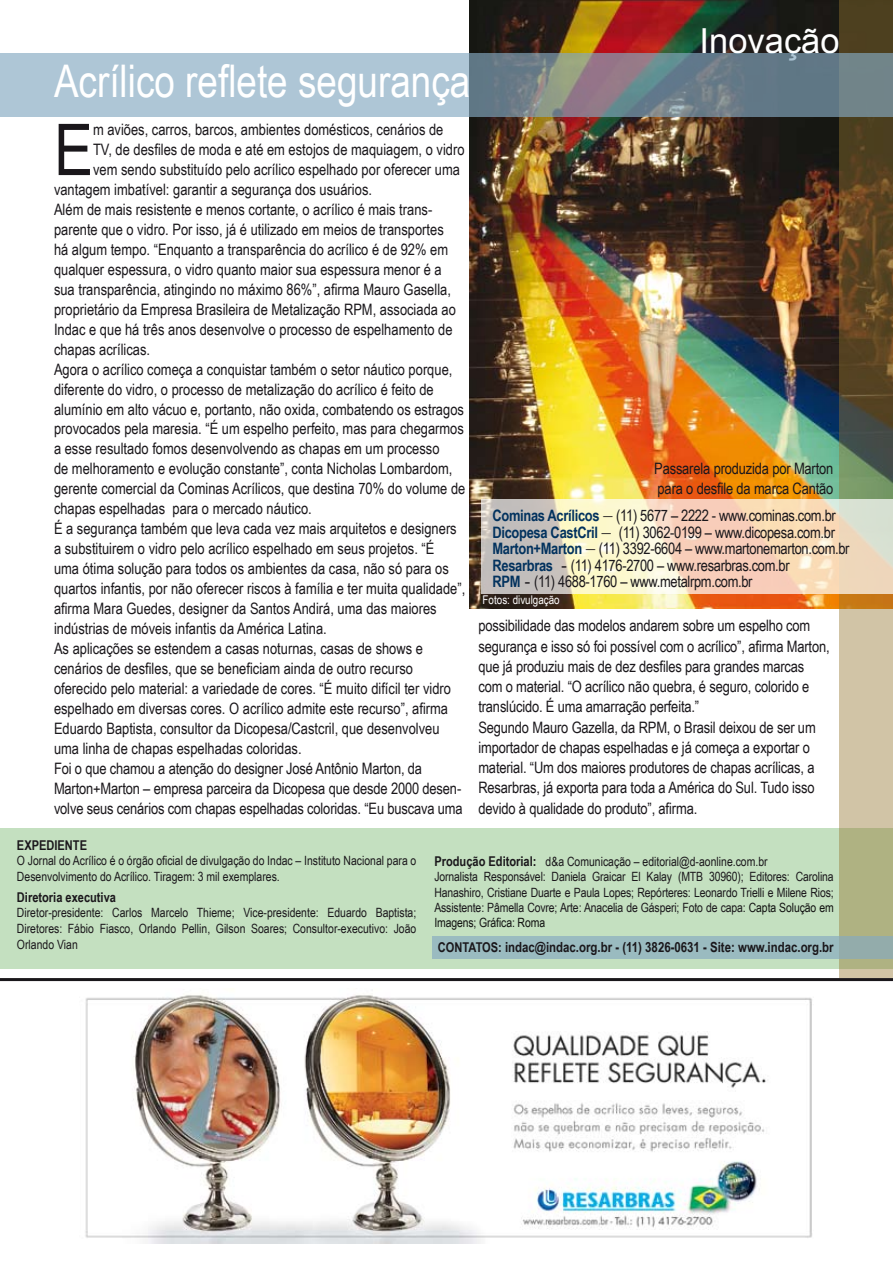
<style>
.page{position:relative;width:893px;height:1263px;background:#fff}
.page>*{position:absolute;margin:0;border:0;box-sizing:border-box;transform-origin:0 0}
.t1{font:71.55px "Arial Narrow";color:#1a171b}
.t2{font:45px "Arial Narrow";color:#fff}
.t3{font:34.5px "Arial";color:#fff}
.t4{font:15.75px/20.2px "Arial Narrow";color:#1a171b}
.t5{font:15.75px/16.5px "Arial Narrow";letter-spacing:-.02em;color:#1a171b}
.t6{font:700 13.95px "Arial Narrow";color:#1a171b}
.t7{font:700 13.5px "Arial Narrow";color:#1a171b}
.t8{font:12.75px/15.3px "Arial Narrow";letter-spacing:-.01em;color:#1a171b}
.t9{font:12px "Arial Narrow";color:#fff}
.s1{font-weight:700;color:#02325e}
.s2{font-family:"Times New Roman";font-size:18px}
.s3{font-weight:700;font-size:13.5px}
.s4{color:#101110}
.s5{font-size:13.5px}
</style>
<div class="page">
<img style="left:470px;top:0;width:369px;height:608px">
<img style="left:85px;top:994px;width:727px;height:250px">
<div style="left:0;top:828px;width:893px;height:140px;background:#c4e0c0"></div>
<svg style="left:839px;top:0;width:54px;height:978px"></svg>
<svg style="left:0;top:53px;width:893px;height:64px;fill:#aec6d6"></svg>
<hr style="left:0;top:978px;width:893px;height:3px;background:#1a171b">
<svg style="left:481px;top:499px;width:412px;height:95px"></svg>
<div style="left:433px;top:936px;width:460px;height:23px;background:linear-gradient(to right,#9bbec4,#97b5b7)"></div>
<h2 class="t2" style="left:54px;top:48px;width:418px">Acrílico reflete segurança</h2>
<h1 class="t1" style="left:54px;top:97px;width:41px">E</h1>
<p class="t4" style="left:93px;top:119px;width:352px">m aviões, carros, barcos, ambientes domésticos, cenários de</p>
<p class="t4" style="left:93px;top:139px;width:373px">TV, de desfiles de moda e até em estojos de maquiagem, o vidro</p>
<p class="t4" style="left:93px;top:159px;width:368px">vem sendo substituído pelo acrílico espelhado por oferecer uma</p>
<p class="t4" style="left:54px;top:179px;width:320px">vantagem imbatível: garantir a segurança dos usuários.</p>
<p class="t4" style="left:54px;top:199px;width:380px">Além de mais resistente e menos cortante, o acrílico é mais trans-</p>
<p class="t4" style="left:54px;top:219px;width:391px">parente que o vidro. Por isso, já é utilizado em meios de transportes</p>
<p class="t4" style="left:54px;top:239px;width:396px">há algum tempo. “Enquanto a transparência do acrílico é de 92% em</p>
<p class="t4" style="left:54px;top:259px;width:389px">qualquer espessura, o vidro quanto maior sua espessura menor é a</p>
<p class="t4" style="left:54px;top:278px;width:398px">sua transparência, atingindo no máximo 86%”, afirma Mauro Gasella,</p>
<p class="t4" style="left:54px;top:298px;width:403px">proprietário da Empresa Brasileira de Metalização RPM, associada ao</p>
<p class="t4" style="left:54px;top:318px;width:400px">Indac e que há três anos desenvolve o processo de espelhamento de</p>
<p class="t4" style="left:54px;top:338px;width:98px">chapas acrílicas.</p>
<p class="t4" style="left:54px;top:358px;width:400px">Agora o acrílico começa a conquistar também o setor náutico porque,</p>
<p class="t4" style="left:54px;top:378px;width:381px">diferente do vidro, o processo de metalização do acrílico é feito de</p>
<p class="t4" style="left:54px;top:398px;width:411px">alumínio em alto vácuo e, portanto, não oxida, combatendo os estragos</p>
<p class="t4" style="left:54px;top:418px;width:411px">provocados pela maresia. “É um espelho perfeito, mas para chegarmos</p>
<p class="t4" style="left:54px;top:438px;width:387px">a esse resultado fomos desenvolvendo as chapas em um processo</p>
<p class="t4" style="left:54px;top:458px;width:400px">de melhoramento e evolução constante”, conta Nicholas Lombardom,</p>
<p class="t4" style="left:54px;top:478px;width:413px">gerente comercial da Cominas Acrílicos, que destina 70% do volume de</p>
<p class="t4" style="left:54px;top:498px;width:259px">chapas espelhadas para o mercado náutico.</p>
<p class="t4" style="left:54px;top:518px;width:404px">É a segurança também que leva cada vez mais arquitetos e designers</p>
<p class="t4" style="left:54px;top:538px;width:382px">a substituirem o vidro pelo acrílico espelhado em seus projetos. “É</p>
<p class="t4" style="left:54px;top:558px;width:396px">uma ótima solução para todos os ambientes da casa, não só para os</p>
<p class="t4" style="left:54px;top:578px;width:413px">quartos infantis, por não oferecer riscos à família e ter muita qualidade”,</p>
<p class="t4" style="left:54px;top:598px;width:384px">afirma Mara Guedes, designer da Santos Andirá, uma das maiores</p>
<p class="t4" style="left:54px;top:618px;width:274px">indústrias de móveis infantis da América Latina.</p>
<p class="t4" style="left:54px;top:638px;width:371px">As aplicações se estendem a casas noturnas, casas de shows e</p>
<p class="t4" style="left:54px;top:658px;width:360px">cenários de desfiles, que se beneficiam ainda de outro recurso</p>
<p class="t4" style="left:54px;top:677px;width:398px">oferecido pelo material: a variedade de cores. “É muito difícil ter vidro</p>
<p class="t4" style="left:54px;top:697px;width:396px">espelhado em diversas cores. O acrílico admite este recurso”, afirma</p>
<p class="t4" style="left:54px;top:717px;width:387px">Eduardo Baptista, consultor da Dicopesa/Castcril, que desenvolveu</p>
<p class="t4" style="left:54px;top:737px;width:249px">uma linha de chapas espelhadas coloridas.</p>
<p class="t4" style="left:54px;top:757px;width:370px">Foi o que chamou a atenção do designer José Antônio Marton, da</p>
<p class="t4" style="left:54px;top:777px;width:409px">Marton+Marton – empresa parceira da Dicopesa que desde 2000 desen-</p>
<p class="t4" style="left:54px;top:797px;width:410px">volve seus cenários com chapas espelhadas coloridas. “Eu buscava uma</p>
<h3 class="t3" style="left:700px;top:18px;width:142px">Inovação</h3>
<p class="t4" style="left:654px;top:458px;width:181px">Passarela produzida por Marton para o desfile da marca Cantão</p>
<p class="t5" style="left:492px;top:507px;width:359px"><span class="s1">Cominas Acrílicos</span> <span class="s2">–</span> (11) 5677 – 2222 - www.cominas.com.br <span class="s1">Dicopesa CastCril</span> <span class="s2">–</span> (11) 3062-0199 – www.dicopesa.com.br <span class="s1">Marton+Marton</span> <span class="s2">–</span> (11) 3392-6604 – www.martonemarton.com.br <span class="s1">Resarbras</span> <span class="s2">-</span> (11) 4176-2700 – www.resarbras.com.br<br><span class="s1">RPM</span> <span class="s2">-</span> (11) 4688-1760 – www.metalrpm.com.br</p>
<p class="t4" style="left:478px;top:615px;width:353px">possibilidade das modelos andarem sobre um espelho com segurança e isso só foi possível com o acrílico”, afirma Marton, que já produziu mais de dez desfiles para grandes marcas com o material. “O acrílico não quebra, é seguro, colorido e translúcido. É uma amarração perfeita.”<br>Segundo Mauro Gazella, da RPM, o Brasil deixou de ser um importador de chapas espelhadas e já começa a exportar o material. “Um dos maiores produtores de chapas acrílicas, a Resarbras, já exporta para toda a América do Sul. Tudo isso devido à qualidade do produto”, afirma.</p>
<p class="t9" style="left:483px;top:591px;width:79px">Fotos: divulgação</p>
<p class="t7" style="left:17px;top:835px;width:72px">EXPEDIENTE</p>
<p class="t8" style="left:17px;top:852px;width:401px;line-height:16.2px">O Jornal do Acrílico é o órgão oficial de divulgação do Indac – Instituto Nacional para o<br>Desenvolvimento do Acrílico. Tiragem: 3 mil exemplares.</p>
<p class="t7" style="left:17px;top:887px;width:101px">Diretoria executiva</p>
<p class="t8" style="left:17px;top:904px;width:401px;line-height:15.8px;text-align:justify">Diretor-presidente: Carlos Marcelo Thieme; Vice-presidente: Eduardo Baptista; Diretores: Fábio Fiasco, Orlando Pellin, Gilson Soares; Consultor-executivo: João Orlando Vian</p>
<p class="t8" style="left:434px;top:853px;width:401px"><span class="s3">Produção Editorial:</span> d&amp;a Comunicação – editorial@d-aonline.com.br<br>Jornalista Responsável: Daniela Graicar El Kalay (MTB 30960); Editores: Carolina Hanashiro, Cristiane Duarte e Paula Lopes; Repórteres: Leonardo Trielli e Milene Rios; Assistente: Pâmella Covre; Arte: Anacelia de Gásperi; Foto de capa<span class="s4">: Capta Solução em Imagens; Gráfica: Roma</span></p>
<p class="t6" style="left:438px;top:937px;width:397px"><span class="s5">CONTATOS:</span> indac@indac.org.br - (11) 3826-0631 - Site: www.indac.org.br</p>
</div>
